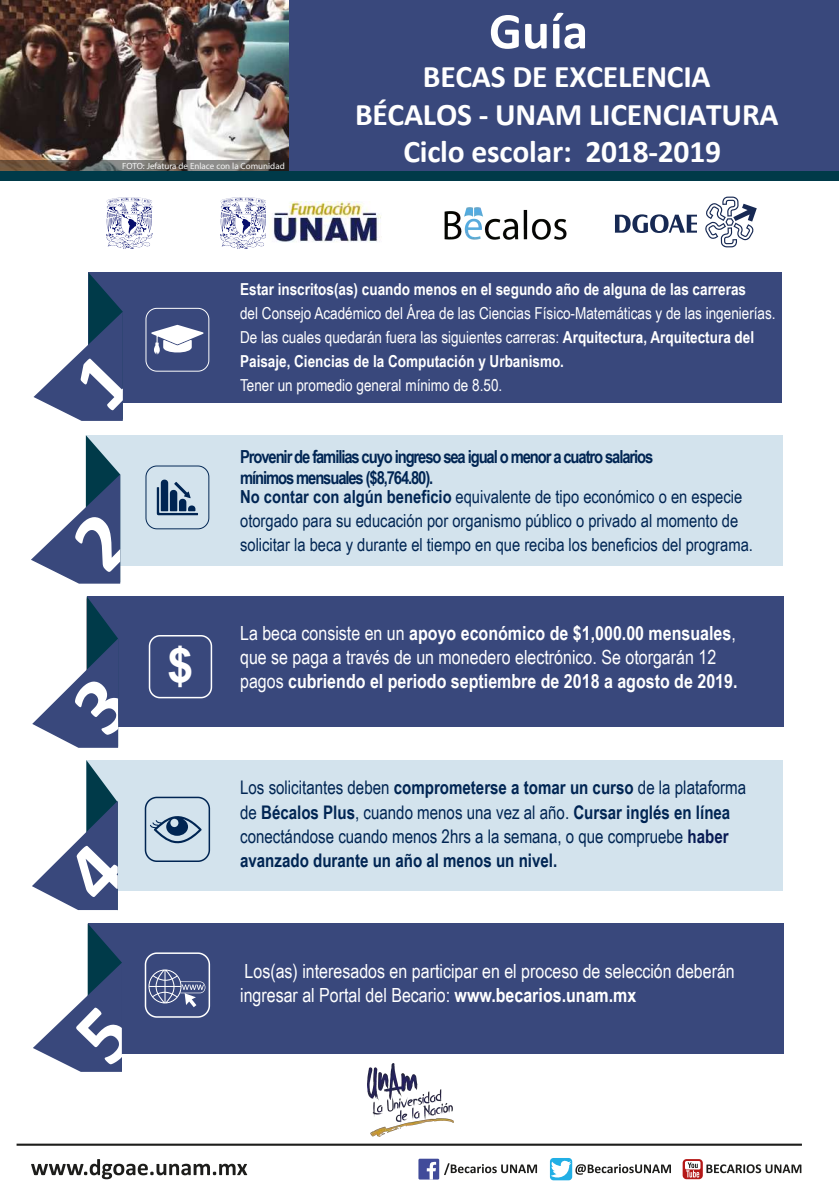
<style>
.page{position:relative;width:839px;height:1191px;background:#fff}
.page>*{position:absolute;margin:0;border:0;box-sizing:border-box;transform-origin:0 0}
.t1{font:700 47.55px "Arial";color:#fff}
.t2{font:700 31.5px/37.8px "Calibri";letter-spacing:-.005em;color:#fff;text-align:center}
.t3{font:19.5px/24px "Arial Narrow";color:#fff}
.t4{font:700 19.5px "Arial Narrow";color:#fff}
.t5{font:18.75px/24px "Arial Narrow";color:#002553}
.t6{font:18px/24px "Arial Narrow";color:#002553}
.t7{font:700 18px/21.6px "Arial Narrow";letter-spacing:-.06em;color:#002553}
.t8{font:16.5px/24px "Arial Narrow";color:#fff}
.t9{font:700 16.5px "Arial Narrow";color:#fff}
.t10{font:9px "Myriad Pro";color:#f5f5f5}
.s1{font-weight:700}
.s2{font-weight:400}
.s3{font-weight:700;color:#071a54}
</style>
<div class="page">
<div style="left:288px;top:0;width:550px;height:171px;background:#39487c"></div>
<div style="left:87px;top:596px;width:696px;height:131px;background:#39487c"></div>
<svg style="left:148px;top:635px;width:65px;height:64px"></svg>
<div style="left:88px;top:923px;width:695px;height:131px;background:#39487c"></div>
<div style="left:86px;top:760px;width:697px;height:131px;background:#d3e3ed"></div>
<div style="left:88px;top:272px;width:693px;height:131px;background:#39487c"></div>
<svg style="left:145px;top:308px;width:64px;height:64px"></svg>
<div style="left:86px;top:435px;width:695px;height:131px;background:#d3e3ed"></div>
<svg style="left:145px;top:465px;width:64px;height:64px"></svg>
<svg style="left:490px;top:15px;width:28px;height:34px"></svg>
<svg style="left:525px;top:24px;width:21px;height:25px"></svg>
<svg style="left:553px;top:13px;width:31px;height:36px"></svg>
<svg style="left:33px;top:923px;width:89px;height:148px"></svg>
<svg style="left:32px;top:596px;width:86px;height:152px"></svg>
<svg style="left:33px;top:273px;width:90px;height:148px"></svg>
<svg style="left:31px;top:435px;width:89px;height:148px"></svg>
<svg style="left:32px;top:760px;width:86px;height:150px"></svg>
<svg style="left:145px;top:796px;width:65px;height:66px"></svg>
<svg style="left:145px;top:952px;width:65px;height:65px"></svg>
<img style="left:367px;top:1064px;width:86px;height:72px">
<svg style="left:31px;top:1159px;width:216px;height:20px"></svg>
<svg style="left:444px;top:1163px;width:92px;height:12px"></svg>
<svg style="left:706px;top:1164px;width:95px;height:9px"></svg>
<svg style="left:682px;top:1159px;width:20px;height:20px"></svg>
<svg style="left:684px;top:1161px;width:16px;height:8px"></svg>
<svg style="left:685px;top:1162px;width:14px;height:15px"></svg>
<div style="left:418px;top:1158px;width:21px;height:21px;background:#414b9a"></div>
<svg style="left:426px;top:1161px;width:10px;height:18px"></svg>
<svg style="left:549px;top:1158px;width:23px;height:22px"></svg>
<svg style="left:550px;top:1159px;width:120px;height:21px"></svg>
<hr style="left:17px;top:1143px;width:784px;height:2px;background:#1d1d1b">
<img style="left:106px;top:197px;width:46px;height:52px">
<img style="left:220px;top:197px;width:46px;height:52px">
<img style="left:270px;top:201px;width:111px;height:41px">
<svg style="left:614px;top:214px;width:82px;height:19px"></svg>
<svg style="left:705px;top:196px;width:51px;height:51px"></svg>
<img style="left:444px;top:207px;width:122px;height:33px">
<img style="left:0;top:0;width:288px;height:171px">
<svg style="left:0;top:160px;width:287px;height:11px;background:#696058"></svg>
<div style="left:0;top:171px;width:838px;height:9px;background:#003a49"></div>
<p class="t10" style="left:122px;top:160px;width:164px">FOTO: Jefatura de Enlace con la Comunidad</p>
<h2 class="t2" style="left:355px;top:56px;width:425px">BECAS DE EXCELENCIA<br>BÉCALOS - UNAM LICENCIATURA</h2>
<h2 class="t2" style="left:403px;top:132px;width:319px">Ciclo escolar: 2018-2019</h2>
<p class="t9" style="left:240px;top:276px;width:507px">Estar inscritos(as) cuando menos en el segundo año de alguna de las carreras</p>
<p class="t8" style="left:240px;top:300px;width:536px">del Consejo Académico del Área de las Ciencias Físico-Matemáticas y de las ingenierías.<br>De las cuales quedarán fuera las siguientes carreras: <span class="s1">Arquitectura, Arquitectura del<br>Paisaje, Ciencias de la Computación y Urbanismo.</span></p>
<p class="t8" style="left:240px;top:372px;width:263px">Tener un promedio general mínimo de 8.50.</p>
<h1 class="t1" style="left:167px;top:632px;width:28px">$</h1>
<p class="t7" style="left:240px;top:444px;width:414px">Provenir de familias cuyo ingreso sea igual o menor a cuatro salarios mínimos mensuales ($8,764.80).</p>
<p class="t6" style="left:240px;top:484px;width:514px"><span class="s1">No contar con algún beneficio</span> equivalente de tipo económico o en especie otorgado para su educación por organismo público o privado al momento de solicitar la beca y durante el tiempo en que reciba los beneficios del programa.</p>
<p class="t3" style="left:240px;top:620px;width:497px">La beca consiste en un <span class="s1">apoyo económico de $1,000.00 mensuales</span>, que se paga a través de un monedero electrónico. Se otorgarán 12</p>
<p class="t4" style="left:240px;top:666px;width:498px"><span class="s2">pagos</span> cubriendo el periodo septiembre de 2018 a agosto de 2019.</p>
<p class="t5" style="left:240px;top:775px;width:507px">Los solicitantes deben <span class="s1">comprometerse a tomar un curso</span> de la plataforma de <span class="s1">Bécalos Plus</span>, cuando menos una vez al año. <span class="s1">Cursar inglés en línea </span>conectándose cuando menos 2hrs a la semana, o que compruebe <span class="s3">haber </span><span class="s1">avanzado durante un año al menos un nivel.</span></p>
<p class="t3" style="left:240px;top:958px;width:496px">Los(as) interesados en participar en el proceso de selección deberán ingresar al Portal del Becario: <span class="s1">www.becarios.unam.mx</span></p>
</div>
